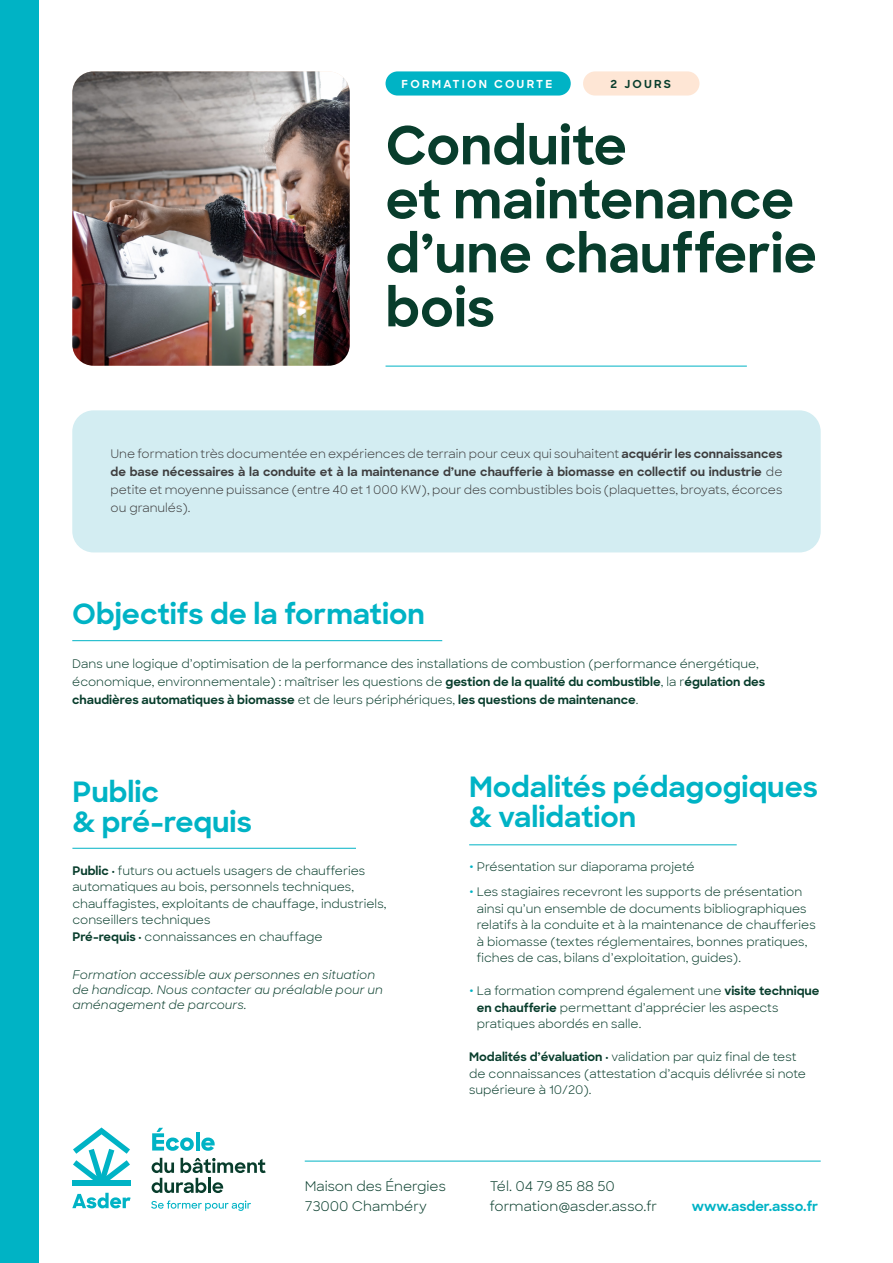
<style>
.page{position:relative;width:893px;height:1263px;background:#fff}
.page>*{position:absolute;margin:0;border:0;box-sizing:border-box;transform-origin:0 0}
.Petit_titre{font:700 52.5px/54px "Sharp Sans";color:#083d2c}
.Petit_titre-2{font:700 28.5px/30px "Sharp Sans";color:#00b3c5}
.t1{font:13.5px/19.5px "Sharp Sans";color:#083d2c}
.t2{font:700 13.5px "Sharp Sans";color:#00b3c5}
.t3{font:12px/16.5px "Sharp Sans";color:#083d2c}
.Sous-titre{font:12px/18px "Sharp Sans";color:#3e3e3f;text-align:justify}
.t4{font:italic 12px/15px "Sharp Sans";color:#083d2c}
.t5{font:700 11.25px "Sharp Sans";letter-spacing:.2em;color:#fff}
.t6{font:700 11.25px "Sharp Sans";letter-spacing:.2em;color:#083d2c}
.s1{font-weight:700}
.s2{font-weight:700;color:#00b3c5}
</style>
<div class="page">
<hr style="left:305px;top:1161px;width:516px;height:1px;background:#00b3c5">
<svg style="left:152px;top:1128px;width:42px;height:23px"></svg>
<hr style="left:196px;top:1132px;width:4px;height:18px;background:#00b3c5">
<svg style="left:201px;top:1137px;width:14px;height:14px"></svg>
<svg style="left:151px;top:1200px;width:100px;height:11px"></svg>
<svg style="left:152px;top:1158px;width:114px;height:35px"></svg>
<svg style="left:72px;top:1193px;width:59px;height:15px"></svg>
<div style="left:72px;top:1180px;width:29px;height:6px;background:#00b3c5"></div>
<div style="left:101px;top:1180px;width:30px;height:6px;background:#00b3c5"></div>
<svg style="left:73px;top:1127px;width:57px;height:53px"></svg>
<div style="left:72px;top:410px;width:749px;height:142px;background:#d3edf2;border-radius:21px"></div>
<img style="left:72px;top:71px;width:278px;height:295px">
<hr style="left:386px;top:366px;width:361px;height:1px;background:#00b3c5">
<hr style="left:72px;top:640px;width:370px;height:1px;background:#00b3c5">
<hr style="left:72px;top:848px;width:284px;height:1px;background:#00b3c5">
<hr style="left:469px;top:844px;width:268px;height:1px;background:#00b3c5">
<div style="left:583px;top:71px;width:116px;height:25px;background:#fee6d5;border-radius:12px"></div>
<div style="left:386px;top:71px;width:185px;height:25px;background:#00b3c5;border-radius:12px"></div>
<div style="left:0;top:0;width:38px;height:1263px;background:#00b3c5"></div>
<p class="t5" style="left:402px;top:75px;width:152px">FORMATION COURTE</p>
<p class="t6" style="left:610px;top:75px;width:62px">2 JOURS</p>
<p class="Petit_titre" style="left:386px;top:116px;width:433px">Conduite<br>et maintenance d’une chaufferie bois</p>
<p class="Sous-titre" style="left:111px;top:444px;width:673px">Une formation très documentée en expériences de terrain pour ceux qui souhaitent <span class="s1">acquérir les connaissances de base nécessaires à la conduite et à la maintenance d’une chaufferie à biomasse en collectif ou industrie</span> de petite et moyenne puissance (entre 40 et 1 000 KW), pour des combustibles bois (plaquettes, broyats, écorces ou granulés).</p>
<p class="Petit_titre-2" style="left:72px;top:598px;width:354px">Objectifs de la formation</p>
<p class="t3" style="left:72px;top:654px;width:694px;line-height:18px">Dans une logique d’optimisation de la performance des installations de combustion (performance énergétique, économique, environnementale) : maîtriser les questions de <span class="s1">gestion de la qualité du combustible</span>, la r<span class="s1">égulation des chaudières automatiques à biomasse</span> et de leurs périphériques, <span class="s1">les questions de maintenance</span>.</p>
<p class="Petit_titre-2" style="left:72px;top:775px;width:88px">Public</p>
<p class="Petit_titre-2" style="left:72px;top:805px;width:181px">&amp; pré-requis</p>
<p class="t3" style="left:72px;top:861px;width:316px"><span class="s1">Public ·</span> futurs ou actuels usagers de chaufferies automatiques au bois, personnels techniques, chauffagistes, exploitants de chauffage, industriels, conseillers techniques</p>
<p class="t3" style="left:72px;top:927px;width:252px"><span class="s1">Pré-requis ·</span> connaissances en chauffage</p>
<p class="t4" style="left:72px;top:966px;width:312px">Formation accessible aux personnes en situation de handicap. Nous contacter au préalable pour un aménagement de parcours.</p>
<p class="Petit_titre-2" style="left:469px;top:771px;width:350px">Modalités pédagogiques &amp; validation</p>
<p class="t3" style="left:469px;top:858px;width:227px"><span class="s2">•</span> Présentation sur diaporama projeté</p>
<p class="t3" style="left:477px;top:883px;width:340px;text-indent:-8px"><span class="s2">•</span> Les stagiaires recevront les supports de présentation ainsi qu’un ensemble de documents bibliographiques relatifs à la conduite et à la maintenance de chaufferies à biomasse (textes réglementaires, bonnes pratiques, fiches de cas, bilans d’exploitation, guides).</p>
<p class="t3" style="left:477px;top:982px;width:344px;text-indent:-8px"><span class="s2">•</span> La formation comprend également une <span class="s1">visite technique en chaufferie</span> permettant d’apprécier les aspects pratiques abordés en salle.</p>
<p class="t3" style="left:469px;top:1048px;width:338px"><span class="s1">Modalités d’évaluation ·</span> validation par quiz final de test de connaissances (attestation d’acquis délivrée si note supérieure à 10/20).</p>
<p class="t1" style="left:305px;top:1176px;width:143px">Maison des Énergies<br>73000 Chambéry</p>
<p class="t1" style="left:490px;top:1176px;width:169px">Tél. 04 79 85 88 50 formation@asder.asso.fr</p>
<p class="t2" style="left:692px;top:1196px;width:128px">www.asder.asso.fr</p>
</div>
